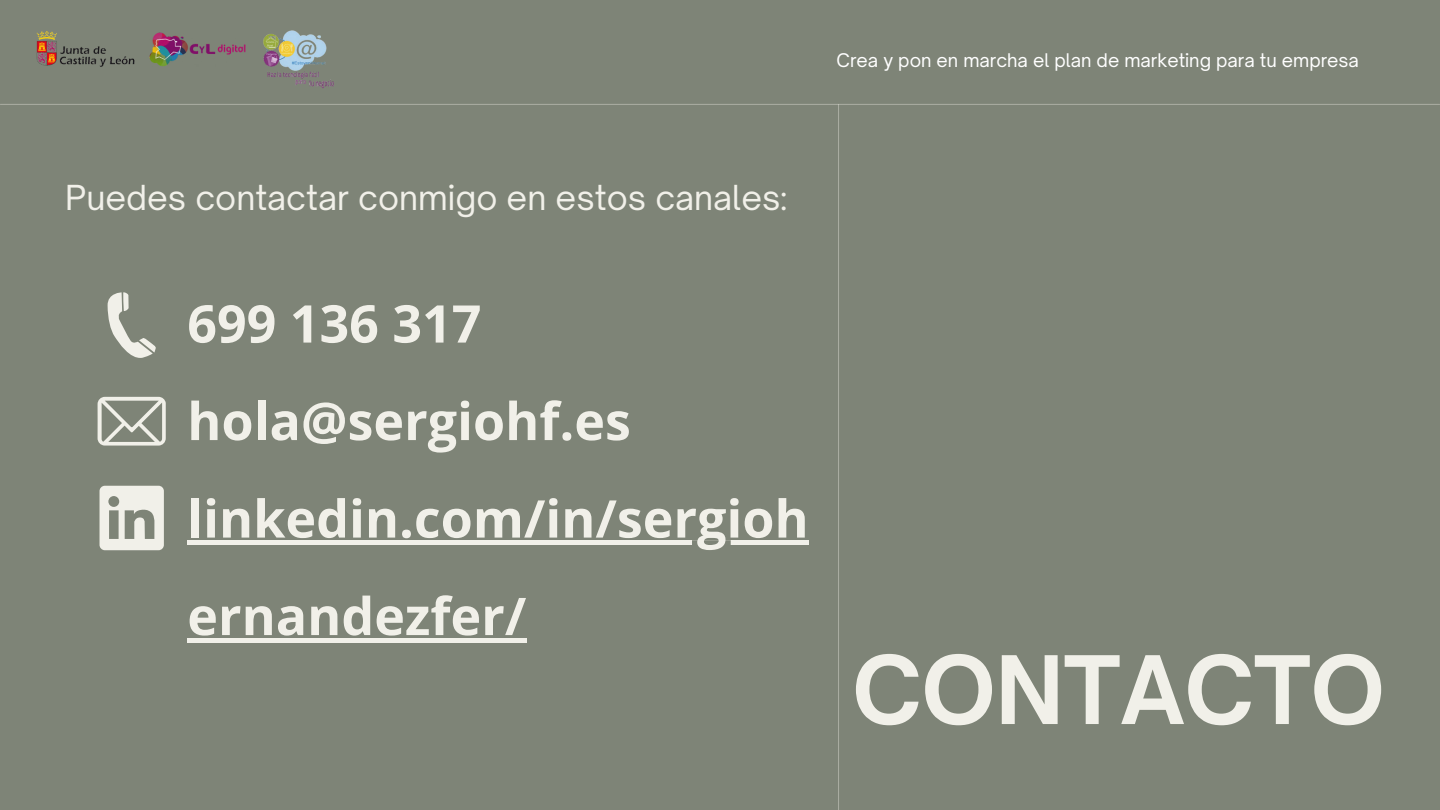
<style>
.page{position:relative;width:1440px;height:810px;background:#7e8477}
.page>*{position:absolute;margin:0;border:0;box-sizing:border-box;transform-origin:0 0}
.t1{font:700 90.3px "Open Sauce One";color:#f1f0e9}
.t2{font:700 52px/97.5px "Open Sans";color:#f1f0e9}
.t3{font:33px "Open Sauce One";color:#f1f0e9}
.t4{font:18px "Open Sauce One";color:#fff}
</style>
<div class="page">
<hr style="left:0;top:104px;width:1440px;height:1px;background:#f1f0e9">
<hr style="left:838px;top:104px;width:1px;height:706px;background:#f1f0e9">
<img style="left:37px;top:31px;width:97px;height:36px">
<img style="left:149px;top:32px;width:84px;height:34px">
<img style="left:233px;top:30px;width:101px;height:58px">
<svg style="left:107px;top:292px;width:49px;height:66px"></svg>
<svg style="left:98px;top:397px;width:68px;height:49px"></svg>
<svg style="left:100px;top:486px;width:64px;height:64px"></svg>
<hr style="left:187px;top:541px;width:622px;height:4px;background:#f1f0e9">
<div style="left:187px;top:638px;width:339px;height:5px;background:#f1f0e9"></div>
<p class="t4" style="left:837px;top:49px;width:524px">Crea y pon en marcha el plan de marketing para tu empresa</p>
<p class="t3" style="left:65px;top:177px;width:723px">Puedes contactar conmigo en estos canales:</p>
<p class="t2" style="left:187px;top:274px;width:623px">699 136 317 hola@sergiohf.es linkedin.com/in/sergioh ernandezfer/</p>
<h1 class="t1" style="left:852px;top:634px;width:534px">CONTACTO</h1>
</div>
